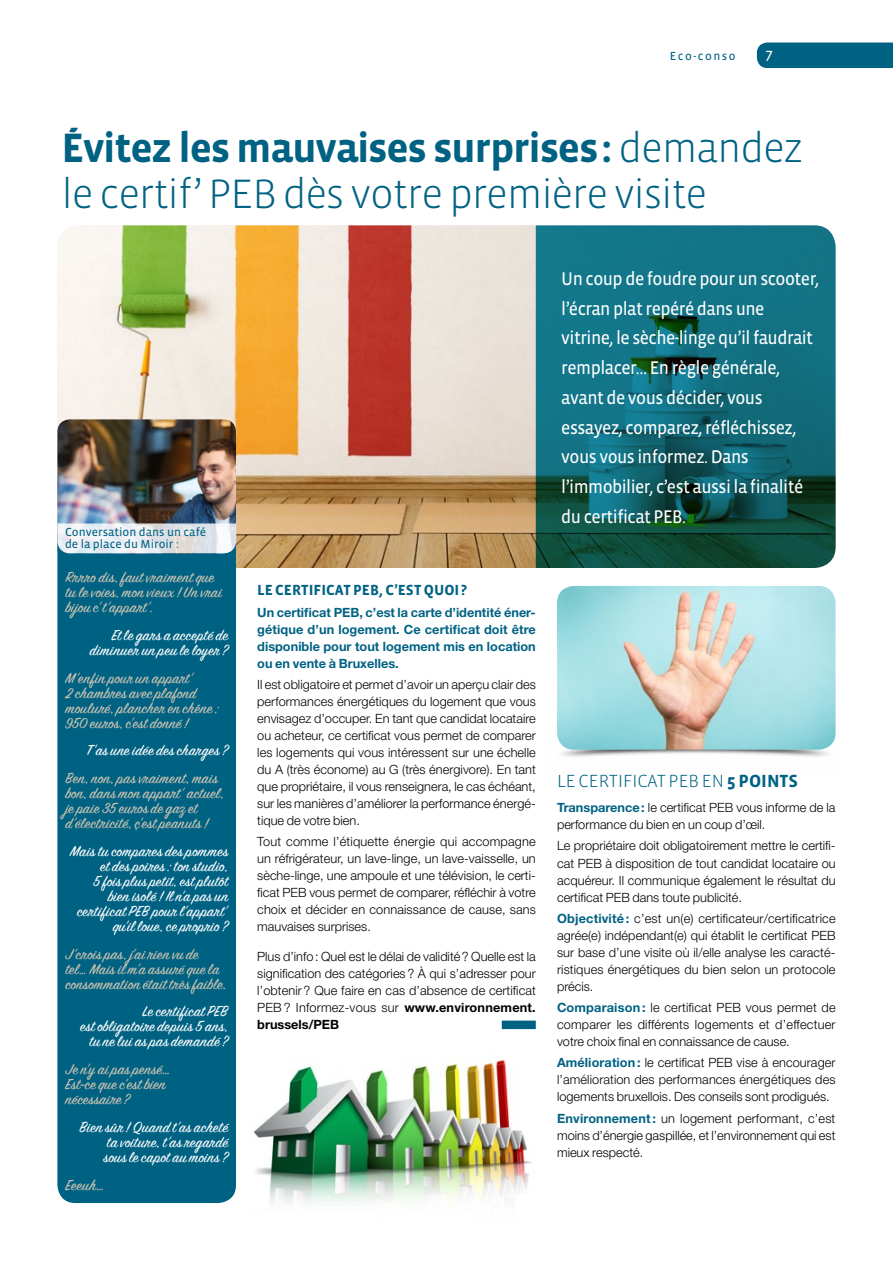
<style>
.page{position:relative;width:893px;height:1263px;background:#fff}
.page>*{position:absolute;margin:0;border:0;box-sizing:border-box;transform-origin:0 0}
.t1{font:300 42px/46.8px "Vista Sans";letter-spacing:-.03em;color:#006283}
.t2{font:18.75px/29.7px "Vista Sans Reg";letter-spacing:-.03em;color:#fff;scale:.94 1}
.t3{font:300 18px "Vista Sans";color:#006283}
.t4{font:16.5px/15px "Sign Painter House Script";letter-spacing:.02em;color:#cfc4b1}
.t5{font:16.5px/15px "Sign Painter House Script";letter-spacing:.025em;color:#fff;text-align:right}
.t6{font:700 15px "Vista Sans";color:#006283}
.t7{font:15px "Vista Sans Reg";color:#fff}
.t8{font:300 12.75px/17px "Helvetica Neue LT Std";color:#000;text-align:justify}
.t9{font:700 12.75px/17px "Helvetica Neue LT Std";color:#006283;text-align:justify}
.t10{font:12px/11.2px "Vista Sans Reg";color:#006283}
.t11{font:12px "Vista Sans Reg";letter-spacing:.125em;color:#006283}
.s1{font-weight:700}
.s2{font-weight:700;color:#006283}
</style>
<div class="page">
<img style="left:254px;top:1020px;width:282px;height:184px">
<div style="left:757px;top:43px;width:136px;height:25px;background:#006283"></div>
<img style="left:57px;top:225px;width:479px;height:343px">
<svg style="left:536px;top:225px;width:300px;height:343px;fill:#137284"></svg>
<div style="left:57px;top:509px;width:179px;height:694px;background:#006283;border-radius:18px"></div>
<div style="left:502px;top:1020px;width:34px;height:9px;background:#006283"></div>
<img style="left:57px;top:419px;width:179px;height:104px">
<svg style="left:57px;top:523px;width:179px;height:30px"></svg>
<img style="left:557px;top:586px;width:279px;height:164px">
<p class="t11" style="left:670px;top:50px;width:67px">Eco-conso</p>
<p class="t7" style="left:765px;top:46px;width:9px">7</p>
<h1 class="t1" style="left:62px;top:125px;width:743px"><span class="s1">Évitez les mauvaises surprises:</span> demandez le certif’ PEB dès votre première visite</h1>
<p class="t10" style="left:65px;top:527px;width:143px">Conversation dans un café de la place du Miroir :</p>
<p class="t4" style="left:65px;top:571px;width:158px">Rrrro dis, faut vraiment que tu le voies, mon vieux! Un vrai bijou c’t’appart’.</p>
<p class="t5" style="left:90px;top:629px;width:140px">Et le gars a accepté de diminuer un peu le loyer?</p>
<p class="t4" style="left:65px;top:672px;width:155px">M'enf in pour un appart’<br>2 chambres avec plafond mouluré, plancher en chêne:<br>950 euros, c’est donné!</p>
<p class="t5" style="left:87px;top:745px;width:143px">T’as une idée des charges?</p>
<p class="t4" style="left:65px;top:772px;width:160px">Ben, non, pas vraiment, mais bon, dans mon appart’ actuel, je paie 35 euros de gaz et d’électricité, ç’est peanuts!</p>
<p class="t5" style="left:70px;top:845px;width:159px">Mais tu compares des pommes et des poires: ton studio,<br>5 fois plus petit, est plutôt bien isolé! Il n’a pas un certificat PEB pour l’appart’ qu’il loue, ce proprio?</p>
<p class="t4" style="left:65px;top:948px;width:163px">J’crois pas, j’ai rien vu de<br>tel… Mais il m’a assuré que la consommation était très faible.</p>
<p class="t5" style="left:80px;top:1006px;width:149px">Le certif icat PEB<br>est obligatoire depuis 5 ans, tu ne lui as pas demandé?</p>
<p class="t4" style="left:65px;top:1063px;width:106px">Je n’y ai pas pensé…<br>Est-ce que c’est bien nécessaire?</p>
<p class="t5" style="left:103px;top:1121px;width:126px;text-align:justify;text-indent:-24px">Bien sûr! Quand t’as acheté ta voiture, t’as regardé sous le capot au moins?</p>
<p class="t4" style="left:65px;top:1179px;width:40px">Eeeuh…</p>
<p class="t2" style="left:561px;top:264px;width:276px">Un coup de foudre pour un scooter, l’écran plat repéré dans une vitrine, le sèche-linge qu’il faudrait remplacer… En règle générale, avant de vous décider, vous essayez, comparez, réfléchissez, vous vous informez. Dans l’immobilier, c’est aussi la finalité du certificat PEB.</p>
<p class="t6" style="left:257px;top:583px;width:211px">LE CERTIFICAT PEB, C’EST QUOI ?</p>
<p class="t9" style="left:257px;top:603px;width:280px">Un certificat PEB, c’est la carte d’identité éner&shy;gétique d’un logement. Ce certificat doit être disponible pour tout logement mis en location ou en vente à Bruxelles.</p>
<p class="t8" style="left:257px;top:676px;width:280px">Il est obligatoire et permet d’avoir un aperçu clair des performances énergétiques du logement que vous envisagez d’occuper. En tant que candidat locataire ou acheteur, ce certificat vous permet de comparer les logements qui vous intéressent sur une échelle du A (très économe) au G (très énergivore). En tant que propriétaire, il vous renseignera, le cas échéant, sur les manières d’améliorer la performance énergé&shy;tique de votre bien.</p>
<p class="t8" style="left:257px;top:833px;width:280px">Tout comme l’étiquette énergie qui accompagne un réfrigérateur, un lave-linge, un lave-vaisselle, un sèche-linge, une ampoule et une télévision, le certi&shy;ficat PEB vous permet de comparer, réfléchir à votre choix et décider en connaissance de cause, sans mauvaises surprises.</p>
<p class="t8" style="left:257px;top:948px;width:280px">Plus d’info: Quel est le délai de validité? Quelle est la signification des catégories? À qui s’adresser pour l’obtenir ? Que faire en cas d’absence de certificat PEB? Informez-vous sur <span class="s1">www.environnement. brussels/PEB</span></p>
<h3 class="t3" style="left:557px;top:771px;width:243px">LE CERTIFICAT PEB EN <span class="s1">5 POINTS</span></h3>
<p class="t8" style="left:557px;top:799px;width:280px"><span class="s2">Transparence:</span> le certificat PEB vous informe de la performance du bien en un coup d’œil.</p>
<p class="t8" style="left:557px;top:837px;width:280px">Le propriétaire doit obligatoirement mettre le certifi&shy;cat PEB à disposition de tout candidat locataire ou acquéreur. Il communique également le résultat du certificat PEB dans toute publicité.</p>
<p class="t8" style="left:557px;top:909px;width:280px"><span class="s2">Objectivité :</span> c’est un(e) certificateur/certificatrice agrée(e) indépendant(e) qui établit le certificat PEB sur base d’une visite où il/elle analyse les caracté&shy;ristiques énergétiques du bien selon un protocole précis.</p>
<p class="t8" style="left:557px;top:999px;width:280px"><span class="s2">Comparaison :</span> le certificat PEB vous permet de comparer les différents logements et d’effectuer votre choix final en connaissance de cause.</p>
<p class="t8" style="left:557px;top:1054px;width:280px"><span class="s2">Amélioration:</span> le certificat PEB vise à encourager l’amélioration des performances énergétiques des logements bruxellois. Des conseils sont prodigués.</p>
<p class="t8" style="left:557px;top:1109px;width:280px"><span class="s2">Environnement:</span> un logement performant, c’est moins d’énergie gaspillée, et l’environnement qui est mieux respecté.</p>
</div>
